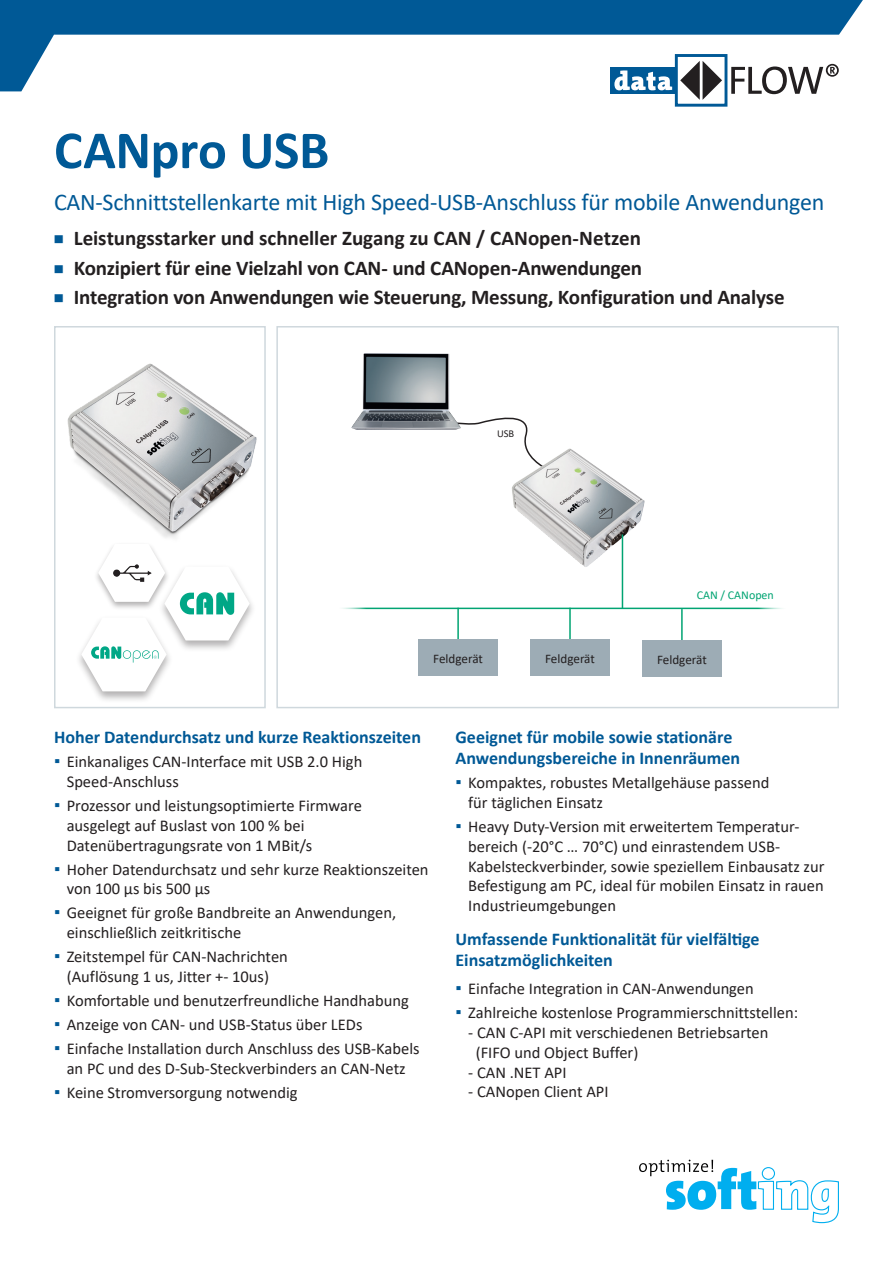
<style>
.page{position:relative;width:893px;height:1263px;background:#fff}
.page>*{position:absolute;margin:0;border:0;box-sizing:border-box;transform-origin:0 0}
.t1{font:700 54px "Calibri";letter-spacing:-.005em;color:#005996}
.t2{font:24px "Calibri";letter-spacing:-.01em;color:#005996}
.t3{font:700 21px "Calibri";letter-spacing:-.01em;color:#231f20}
.t4{font:700 18px/21px "Calibri";color:#005996}
.t5{font:16.5px/19.8px "Calibri";color:#231f20}
.t6{font:13.2px "Calibri";letter-spacing:-.005em;color:#231f20}
.t7{font:12px "Calibri";color:#00a472}
.t8{font:10.5px "Calibri";color:#231f20}
.s1{font-size:36px;color:#005996}
.s2{font-weight:700;font-size:18px;color:#005996}
.s3{font-size:18px;color:#005996}
</style>
<div class="page">
<svg style="left:0;top:0;width:863px;height:91px"></svg>
<svg style="left:639px;top:1160px;width:200px;height:63px"></svg>
<div style="left:611px;top:67px;width:65px;height:27px;background:#005996"></div>
<div style="left:675px;top:54px;width:52px;height:53px;border:3px solid #005996"></div>
<svg style="left:731px;top:64px;width:108px;height:30px"></svg>
<svg style="left:680px;top:61px;width:42px;height:39px"></svg>
<svg style="left:614px;top:70px;width:58px;height:20px"></svg>
<div style="left:54px;top:326px;width:212px;height:382px;border:2px solid #cfd8dd"></div>
<img style="left:67px;top:361px;width:197px;height:192px">
<div style="left:75px;top:615px;width:98px;height:88px;background:#231f20;opacity:.35"></div>
<div style="left:93px;top:542px;width:78px;height:69px;background:#fefefe"></div>
<svg style="left:81px;top:544px;width:169px;height:147px"></svg>
<img style="left:112px;top:563px;width:40px;height:19px">
<div style="left:276px;top:326px;width:563px;height:382px;border:2px solid #cfd8dd"></div>
<hr style="left:335px;top:608px;width:452px;height:1px;background:#00a472">
<hr style="left:681px;top:609px;width:2px;height:38px;background:#00a472">
<div style="left:642px;top:640px;width:80px;height:37px;background:#9dacb5"></div>
<hr style="left:569px;top:608px;width:2px;height:37px;background:#00a472">
<hr style="left:457px;top:608px;width:2px;height:42px;background:#00a472">
<svg style="left:461px;top:417px;width:67px;height:28px"></svg>
<img style="left:351px;top:353px;width:110px;height:77px">
<img style="left:512px;top:445px;width:133px;height:129px">
<hr style="left:622px;top:534px;width:1px;height:74px;background:#00a472">
<div style="left:418px;top:640px;width:80px;height:36px;background:#9dacb5"></div>
<div style="left:530px;top:640px;width:80px;height:36px;background:#9dacb5"></div>
<h1 class="t1" style="left:54px;top:112px;width:277px">CANpro USB</h1>
<h2 class="t2" style="left:54px;top:185px;width:772px">CAN-Schnittstellenkarte mit High Speed-USB-Anschluss für mobile Anwendungen</h2>
<p class="t3" style="left:52px;top:224px;width:590px"><span class="s1">▪</span> Leistungsstarker und schneller Zugang zu CAN / CANopen-Netzen</p>
<p class="t3" style="left:52px;top:253px;width:591px"><span class="s1">▪</span> Konzipiert für eine Vielzahl von CAN- und CANopen-Anwendungen</p>
<p class="t3" style="left:52px;top:282px;width:734px"><span class="s1">▪</span> Integration von Anwendungen wie Steuerung, Messung, Konfiguration und Analyse</p>
<p class="t8" style="left:497px;top:427px;width:19px">USB</p>
<p class="t6" style="left:433px;top:649px;width:51px">Feldgerät</p>
<p class="t6" style="left:545px;top:649px;width:51px">Feldgerät</p>
<p class="t7" style="left:697px;top:587px;width:79px">CAN / CANopen</p>
<p class="t6" style="left:657px;top:650px;width:51px">Feldgerät</p>
<p class="t4" style="left:54px;top:726px;width:368px">Hoher Datendurchsatz und kurze Reaktionszeiten</p>
<p class="t5" style="left:67px;top:751px;width:297px;text-indent:-13px"><span class="s2">▪</span><span class="s3">▪</span> Einkanaliges CAN-Interface mit USB 2.0 High<br>Speed-Anschluss</p>
<p class="t5" style="left:67px;top:795px;width:297px;text-indent:-13px"><span class="s2">▪</span><span class="s3">▪</span> Prozessor und leistungsoptimierte Firmware ausgelegt auf Buslast von 100 % bei<br>Datenübertragungsrate von 1 MBit/s</p>
<p class="t5" style="left:67px;top:859px;width:363px;text-indent:-13px"><span class="s2">▪</span><span class="s3">▪</span> Hoher Datendurchsatz und sehr kurze Reaktionszeiten von 100 µs bis 500 µs</p>
<p class="t5" style="left:67px;top:903px;width:331px;text-indent:-13px"><span class="s2">▪</span><span class="s3">▪</span> Geeignet für große Bandbreite an Anwendungen, einschließlich zeitkritische</p>
<p class="t5" style="left:54px;top:946px;width:235px;text-align:center"><span class="s2">▪</span><span class="s3">▪</span> Zeitstempel für CAN-Nachrichten (Auflösung 1 us, Jitter +- 10us)</p>
<p class="t5" style="left:54px;top:990px;width:356px"><span class="s2">▪</span><span class="s3">▪</span> Komfortable und benutzerfreundliche Handhabung</p>
<p class="t5" style="left:54px;top:1014px;width:310px"><span class="s2">▪</span><span class="s3">▪</span> Anzeige von CAN- und USB-Status über LEDs</p>
<p class="t5" style="left:54px;top:1038px;width:367px;text-align:center"><span class="s2">▪</span><span class="s3">▪</span> Einfache Installation durch Anschluss des USB-Kabels an PC und des D-Sub-Steckverbinders an CAN-Netz</p>
<p class="t5" style="left:54px;top:1082px;width:245px"><span class="s2">▪</span><span class="s3">▪</span> Keine Stromversorgung notwendig</p>
<p class="t4" style="left:455px;top:726px;width:286px">Geeignet für mobile sowie stationäre<br>Anwendungsbereiche in Innenräumen</p>
<p class="t5" style="left:468px;top:772px;width:303px;text-indent:-13px"><span class="s2">▪</span><span class="s3">▪</span> Kompaktes, robustes Metallgehäuse passend für täglichen Einsatz</p>
<p class="t5" style="left:468px;top:816px;width:358px;text-indent:-13px"><span class="s2">▪</span><span class="s3">▪</span> Heavy Duty-Version mit erweitertem Temperatur&shy;bereich (-20°C … 70°C) und einrastendem USB-Kabelsteckverbinder, sowie speziellem Einbausatz zur Befestigung am PC, ideal für mobilen Einsatz in rauen Industrieumgebungen</p>
<p class="t4" style="left:455px;top:928px;width:306px">Umfassende Funktionalität für vielfältige<br>Einsatzmöglichkeiten</p>
<p class="t5" style="left:455px;top:978px;width:300px"><span class="s2">▪</span><span class="s3">▪</span> Einfache Integration in CAN-Anwendungen</p>
<p class="t5" style="left:455px;top:1002px;width:344px"><span class="s2">▪</span><span class="s3">▪</span> Zahlreiche kostenlose Programmierschnittstellen:</p>
<p class="t5" style="left:476px;top:1022px;width:294px;text-indent:-7px">- CAN C-API mit verschiedenen Betriebsarten (FIFO und Object Buffer)</p>
<p class="t5" style="left:468px;top:1062px;width:100px">- CAN .NET API</p>
<p class="t5" style="left:468px;top:1082px;width:142px">- CANopen Client API</p>
</div>
